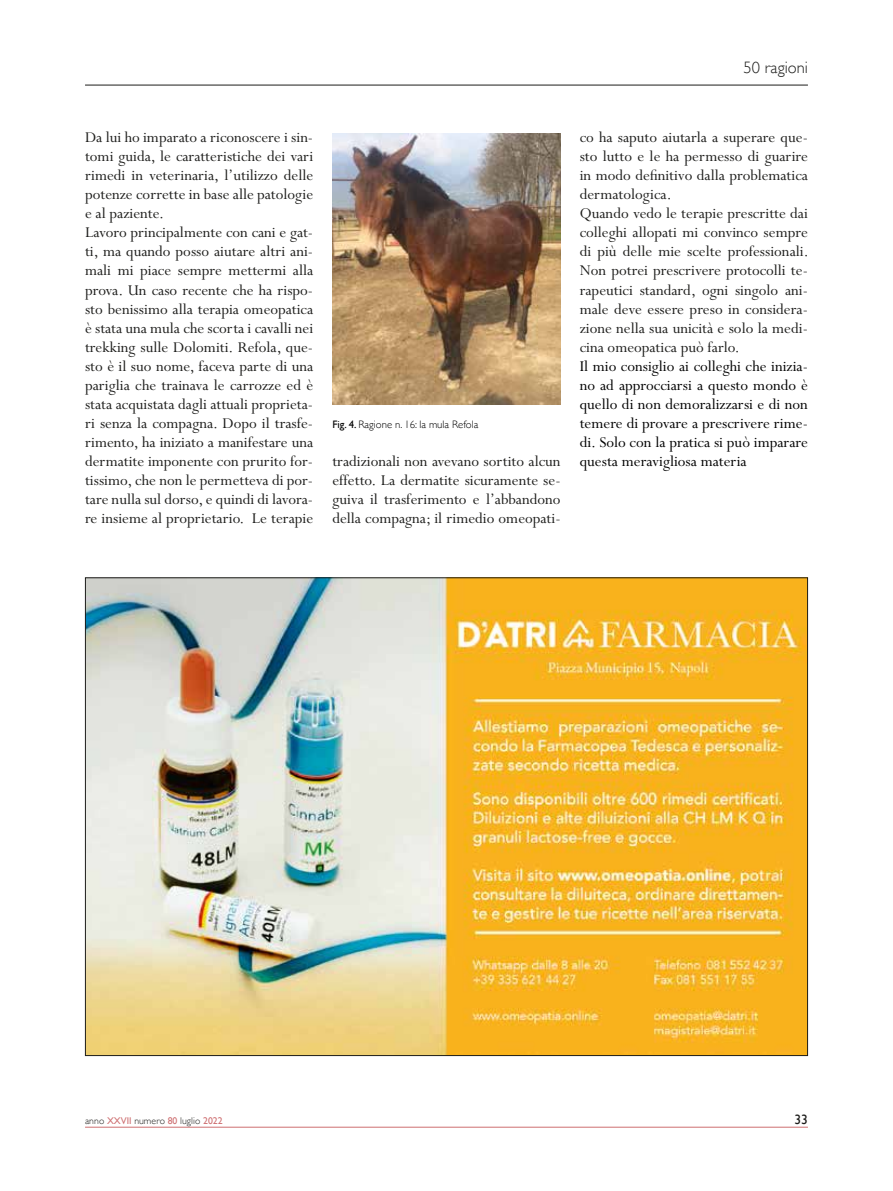
<style>
.page{position:relative;width:893px;height:1191px;background:#fff}
.page>*{position:absolute;margin:0;border:0;box-sizing:border-box;transform-origin:0 0}
.t1{font:16.8px/19px "Perpetua";color:#1d1d1b}
.t2{font:16.8px/19px "Perpetua";color:#000;text-align:justify}
.t3{font:300 16.5px "Gill Sans";color:#1d1d1b}
.t4{font:13.5px "Gill Sans";color:#1d1d1b}
.t5{font:300 10.8px "Gill Sans";color:#000}
.t6{font:300 9.75px "Gill Sans";letter-spacing:.01em;color:#1d1d1b}
.s1{font-weight:400}
.s2{font-weight:400;color:#ce6f71}
</style>
<div class="page">
<hr style="left:85px;top:1126px;width:723px;height:1px;background:#ce6f71">
<hr style="left:85px;top:85px;width:723px;height:1px;background:#1d1d1b">
<img style="left:332px;top:133px;width:229px;height:272px">
<img style="left:87px;top:579px;width:719px;height:475px">
<p class="t3" style="left:744px;top:58px;width:66px">50 ragioni</p>
<p class="t1" style="left:85px;top:128px;width:230px">Da lui ho imparato a riconoscere i sin&shy;tomi guida, le caratteristiche dei vari rimedi in veterinaria, l’utilizzo delle potenze corrette in base alle patologie e al paziente.<br>Lavoro principalmente con cani e gat&shy;ti, ma quando posso aiutare altri ani&shy;mali mi piace sempre mettermi alla prova. Un caso recente che ha rispo&shy;sto benissimo alla terapia omeopatica è stata una mula che scorta i cavalli nei trekking sulle Dolomiti. Refola, que&shy;sto è il suo nome, faceva parte di una pariglia che trainava le carrozze ed è stata acquistata dagli attuali proprieta&shy;ri senza la compagna. Dopo il trasfe&shy;rimento, ha iniziato a manifestare una dermatite imponente con prurito for&shy;tissimo, che non le permetteva di por&shy;tare nulla sul dorso, e quindi di lavora&shy;re insieme al proprietario. Le terapie</p>
<p class="t5" style="left:332px;top:418px;width:148px"><span class="s1">Fig. 4.</span> Ragione n. 16: la mula Refola</p>
<p class="t1" style="left:332px;top:452px;width:230px;text-align:justify">tradizionali non avevano sortito alcun effetto. La dermatite sicuramente se&shy;guiva il trasferimento e l’abbandono della compagna; il rimedio omeopati-</p>
<p class="t1" style="left:580px;top:128px;width:230px">co ha saputo aiutarla a superare que&shy;sto lutto e le ha permesso di guarire in modo definitivo dalla problematica dermatologica.<br>Quando vedo le terapie prescritte dai colleghi allopati mi convinco sempre di più delle mie scelte professionali.<br>Non potrei prescrivere protocolli te&shy;rapeutici standard, ogni singolo ani&shy;male deve essere preso in considera&shy;zione nella sua unicità e solo la medi&shy;cina omeopatica può farlo.</p>
<p class="t2" style="left:580px;top:357px;width:230px">Il mio consiglio ai colleghi che inizia&shy;no ad approcciarsi a questo mondo è quello di non demoralizzarsi e di non temere di provare a prescrivere rime&shy;di. Solo con la pratica si può imparare questa meravigliosa materia</p>
<p class="t6" style="left:85px;top:1115px;width:139px">anno <span class="s2">XXVII</span> numero <span class="s2">80</span> luglio <span class="s2">2022</span></p>
<p class="t4" style="left:794px;top:1111px;width:15px">33</p>
</div>
